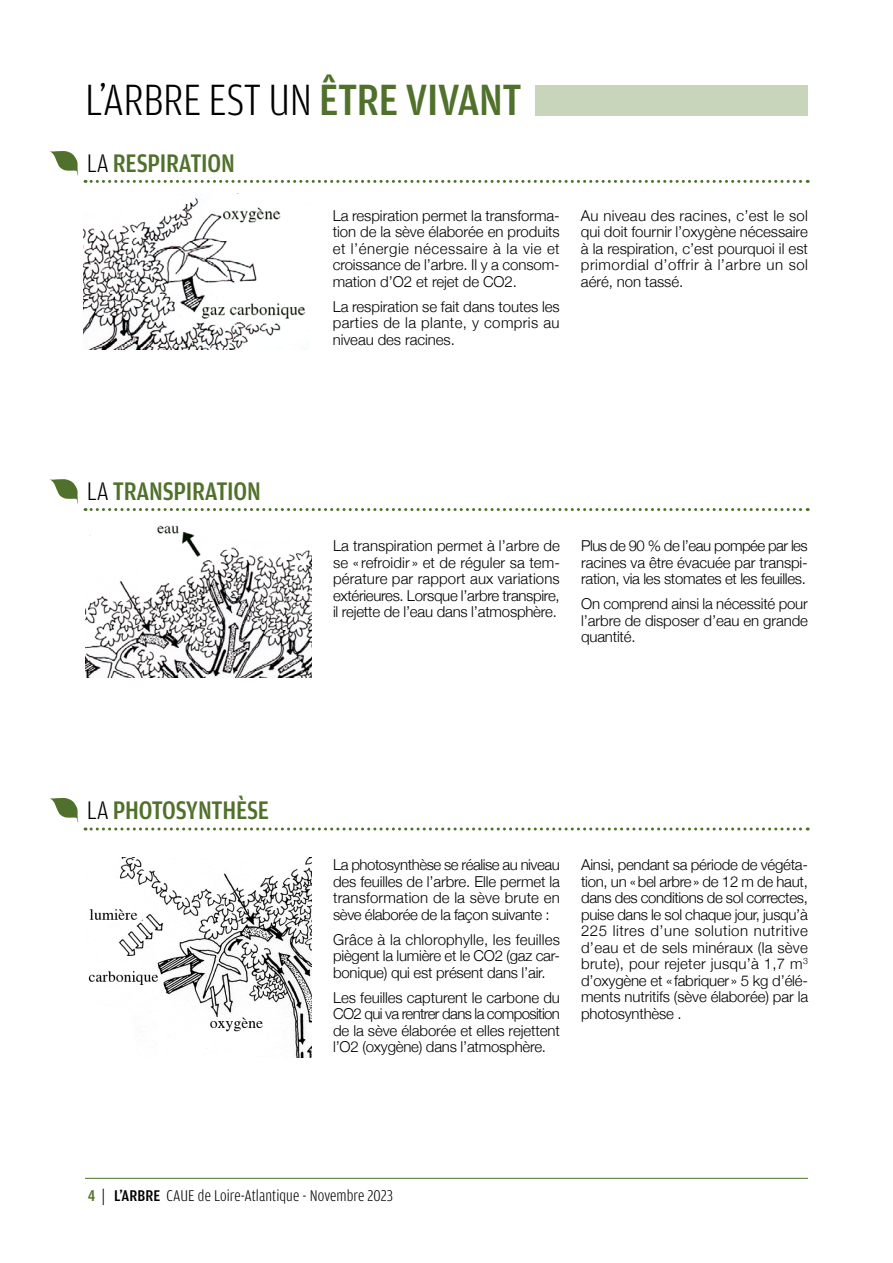
<style>
.page{position:relative;width:893px;height:1263px;background:#fff}
.page>*{position:absolute;margin:0;border:0;box-sizing:border-box;transform-origin:0 0}
.t1{font:300 46.5px "Amplitude Cond";letter-spacing:-.01em;color:#000}
.t2{font:500 27px "Amplitude Cond";letter-spacing:-.01em;color:#50712b}
.t3{font:300 16.5px "Amplitude Cond";letter-spacing:.005em;color:#000}
.t4{font:300 15px/16.5px "Helvetica Neue";letter-spacing:-.01em;color:#000;text-align:justify}
.s1{font-weight:500;color:#50712b}
.s2{font-weight:300;color:#000}
.s3{font-family:"Conduit ITC Std";font-weight:400}
.s4{font-weight:500}
</style>
<div class="page">
<svg style="left:50px;top:151px;width:28px;height:25px"></svg>
<svg style="left:50px;top:479px;width:28px;height:25px"></svg>
<svg style="left:50px;top:798px;width:28px;height:25px"></svg>
<svg style="left:85px;top:180px;width:723px;height:3px"></svg>
<svg style="left:85px;top:508px;width:723px;height:3px"></svg>
<svg style="left:85px;top:827px;width:723px;height:3px"></svg>
<div style="left:536px;top:85px;width:272px;height:30px;background:#c9d5ba"></div>
<img style="left:83px;top:193px;width:223px;height:156px">
<img style="left:85px;top:525px;width:227px;height:152px">
<img style="left:88px;top:858px;width:224px;height:199px">
<hr style="left:85px;top:1178px;width:723px;height:1px;background:#50712b">
<h1 class="t1" style="left:85px;top:75px;width:438px">L’ARBRE EST UN <span class="s1">ÊTRE VIVANT</span></h1>
<h2 class="t2" style="left:87px;top:148px;width:149px"><span class="s2">LA</span> RESPIRATION</h2>
<h2 class="t2" style="left:87px;top:476px;width:175px"><span class="s2">LA</span> TRANSPIRATION</h2>
<h2 class="t2" style="left:87px;top:795px;width:184px"><span class="s2">LA</span> PHOTOSYNTHÈSE</h2>
<p class="t4" style="left:333px;top:206px;width:229px">La respiration permet la transforma&shy;tion de la sève élaborée en produits et l’énergie nécessaire à la vie et croissance de l’arbre. Il y a consom&shy;mation d’O2 et rejet de CO2.</p>
<p class="t4" style="left:333px;top:297px;width:228px">La respiration se fait dans toutes les parties de la plante, y compris au niveau des racines.</p>
<p class="t4" style="left:581px;top:206px;width:229px">Au niveau des racines, c’est le sol qui doit fournir l’oxygène nécessaire à la respiration, c’est pourquoi il est primordial d’offrir à l’arbre un sol aéré, non tassé.</p>
<p class="t4" style="left:333px;top:537px;width:228px">La transpiration permet à l’arbre de se « refroidir » et de réguler sa tem&shy;pérature par rapport aux variations extérieures. Lorsque l’arbre transpire, il rejette de l’eau dans l’atmosphère.</p>
<p class="t4" style="left:581px;top:537px;width:228px">Plus de 90 % de l’eau pompée par les racines va être évacuée par transpi&shy;ration, via les stomates et les feuilles.</p>
<p class="t4" style="left:581px;top:595px;width:228px">On comprend ainsi la nécessité pour l’arbre de disposer d’eau en grande quantité.</p>
<p class="t4" style="left:333px;top:856px;width:228px">La photosynthèse se réalise au niveau des feuilles de l’arbre. Elle permet la transformation de la sève brute en sève élaborée de la façon suivante :</p>
<p class="t4" style="left:333px;top:930px;width:228px">Grâce à la chlorophylle, les feuilles piègent la lumière et le CO2 (gaz car&shy;bonique) qui est présent dans l’air.</p>
<p class="t4" style="left:333px;top:988px;width:228px">Les feuilles capturent le carbone du CO2 qui va rentrer dans la composition de la sève élaborée et elles rejettent l’O2 (oxygène) dans l’atmosphère.</p>
<p class="t4" style="left:581px;top:856px;width:228px">Ainsi, pendant sa période de végéta&shy;tion, un «bel arbre» de 12 m de haut, dans des conditions de sol correctes, puise dans le sol chaque jour, jusqu’à 225 litres d’une solution nutritive d’eau et de sels minéraux (la sève brute), pour rejeter jusqu’à 1,7 m<sup>3 </sup>d’oxygène et «fabriquer» 5 kg d’élé&shy;ments nutritifs (sève élaborée) par la photosynthèse .</p>
<p class="t3" style="left:88px;top:1187px;width:307px"><span class="s1">4</span> <span class="s3">|</span> <span class="s4">L’ARBRE</span> CAUE de Loire-Atlantique - Novembre 2023</p>
</div>
